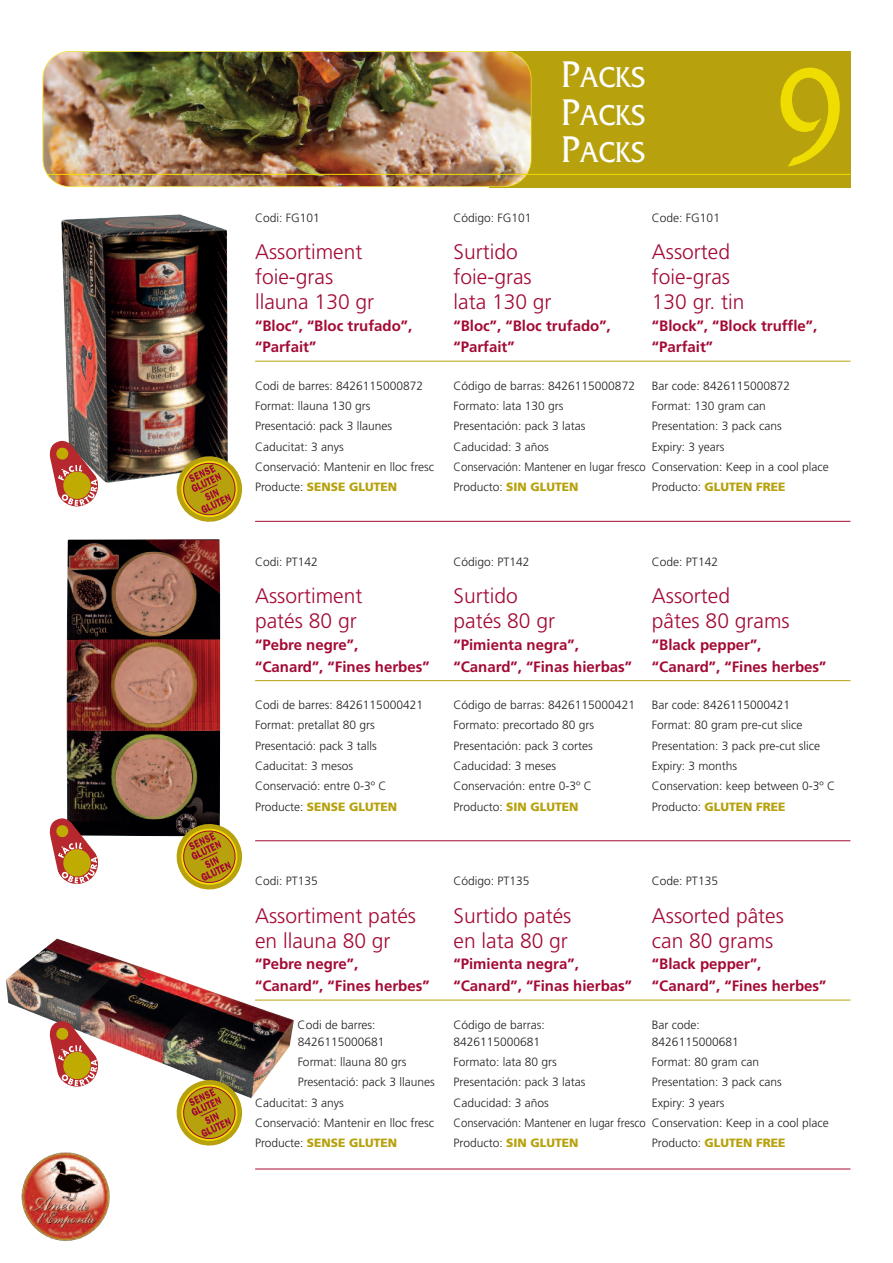
<style>
.page{position:relative;width:893px;height:1263px;background:#fff}
.page>*{position:absolute;margin:0;border:0;box-sizing:border-box;transform-origin:0 0}
.t1{font:142.5px "Friz Quadrata";color:#efdd01;scale:.8 1}
.t2{font:30px/37.5px "Friz Quadrata";color:#fff;text-align:justify;scale:.9 1}
.t3{font:300 21px "Frutiger";color:#a30a34}
.t4{font:700 15px "Frutiger";color:#a30a34}
.t5{font:300 12px "Frutiger";color:#231f20}
.t6{font:300 12px "Frutiger";color:#231f20;scale:.94 1}
.t7{font:900 12px "Frutiger";color:#b7a10d}
.s1{font-size:39px}
.s2{font-weight:300;color:#231f20}
.s3{font-weight:900;color:#b7a10d}
</style>
<div class="page">
<img style="left:21px;top:1152px;width:89px;height:89px">
<img style="left:6px;top:938px;width:288px;height:160px">
<img style="left:67px;top:539px;width:153px;height:297px">
<img style="left:61px;top:214px;width:167px;height:269px">
<svg style="left:172px;top:452px;width:71px;height:70px"></svg>
<svg style="left:172px;top:819px;width:71px;height:71px"></svg>
<svg style="left:172px;top:1075px;width:75px;height:71px"></svg>
<svg style="left:49px;top:437px;width:52px;height:70px"></svg>
<svg style="left:49px;top:815px;width:52px;height:69px"></svg>
<svg style="left:47px;top:1017px;width:54px;height:72px"></svg>
<hr style="left:255px;top:361px;width:595px;height:1px;background:#b7a10d">
<hr style="left:255px;top:521px;width:595px;height:1px;background:#a30a34">
<hr style="left:255px;top:680px;width:595px;height:1px;background:#b7a10d">
<hr style="left:255px;top:840px;width:595px;height:1px;background:#a30a34">
<hr style="left:255px;top:1000px;width:595px;height:1px;background:#b7a10d">
<hr style="left:255px;top:1168px;width:595px;height:1px;background:#a30a34">
<div style="left:489px;top:51px;width:361px;height:136px;background:#b7a10d"></div>
<img style="left:43px;top:52px;width:488px;height:134px;border-radius:27px">
<div style="left:43px;top:51px;width:488px;height:136px;border:1px solid #efdd01;border-radius:28px"></div>
<hr style="left:47px;top:174px;width:803px;height:1px;background:#efdd01">
<h2 class="t2" style="left:561px;top:58px;width:95px"><span class="s1">P</span>ACKS <span class="s1">P</span>ACKS <span class="s1">P</span>ACKS</h2>
<h1 class="t1" style="left:778px;top:31px;width:81px">9</h1>
<p class="t5" style="left:255px;top:213px;width:66px">Codi: FG101</p>
<p class="t5" style="left:454px;top:213px;width:80px">Código: FG101</p>
<p class="t5" style="left:652px;top:213px;width:70px">Code: FG101</p>
<h3 class="t3" style="left:255px;top:243px;width:109px">Assortiment</h3>
<h3 class="t3" style="left:454px;top:243px;width:66px">Surtido</h3>
<h3 class="t3" style="left:652px;top:243px;width:80px">Assorted</h3>
<h3 class="t3" style="left:255px;top:268px;width:80px">foie-gras</h3>
<h3 class="t3" style="left:454px;top:268px;width:80px">foie-gras</h3>
<h3 class="t3" style="left:652px;top:268px;width:80px">foie-gras</h3>
<h3 class="t3" style="left:255px;top:293px;width:121px">llauna 130 gr</h3>
<h3 class="t3" style="left:454px;top:293px;width:100px">lata 130 gr</h3>
<h3 class="t3" style="left:652px;top:293px;width:94px">130 gr. tin</h3>
<p class="t4" style="left:255px;top:319px;width:159px">“Bloc”, “Bloc trufado”,</p>
<p class="t4" style="left:454px;top:319px;width:159px">“Bloc”, “Bloc trufado”,</p>
<p class="t4" style="left:652px;top:319px;width:167px">“Block”, “Block truffle”,</p>
<p class="t4" style="left:255px;top:341px;width:63px">“Parfait”</p>
<p class="t4" style="left:454px;top:341px;width:63px">“Parfait”</p>
<p class="t4" style="left:652px;top:341px;width:63px">“Parfait”</p>
<p class="t5" style="left:255px;top:381px;width:169px">Codi de barres: 8426115000872</p>
<p class="t5" style="left:454px;top:381px;width:183px">Código de barras: 8426115000872</p>
<p class="t5" style="left:652px;top:381px;width:140px">Bar code: 8426115000872</p>
<p class="t5" style="left:255px;top:401px;width:117px">Format: llauna 130 grs</p>
<p class="t5" style="left:454px;top:401px;width:112px">Formato: lata 130 grs</p>
<p class="t5" style="left:652px;top:401px;width:116px">Format: 130 gram can</p>
<p class="t5" style="left:255px;top:421px;width:139px">Presentació: pack 3 llaunes</p>
<p class="t5" style="left:454px;top:421px;width:133px">Presentación: pack 3 latas</p>
<p class="t5" style="left:652px;top:421px;width:131px">Presentation: 3 pack cans</p>
<p class="t5" style="left:255px;top:441px;width:90px">Caducitat: 3 anys</p>
<p class="t5" style="left:454px;top:441px;width:97px">Caducidad: 3 años</p>
<p class="t5" style="left:652px;top:441px;width:74px">Expiry: 3 years</p>
<p class="t5" style="left:255px;top:462px;width:181px">Conservació: Mantenir en lloc fresc</p>
<p class="t6" style="left:454px;top:462px;width:401px">Conservación: Mantener en lugar fresco Conservation: Keep in a cool place</p>
<p class="t7" style="left:255px;top:482px;width:144px"><span class="s2">Producte:</span> SENSE GLUTEN</p>
<p class="t5" style="left:454px;top:482px;width:126px">Producto: <span class="s3">SIN GLUTEN</span></p>
<p class="t7" style="left:652px;top:482px;width:135px"><span class="s2">Producto:</span> GLUTEN FREE</p>
<p class="t5" style="left:255px;top:557px;width:64px">Codi: PT142</p>
<p class="t5" style="left:454px;top:557px;width:78px">Código: PT142</p>
<p class="t5" style="left:652px;top:557px;width:68px">Code: PT142</p>
<h3 class="t3" style="left:255px;top:588px;width:109px">Assortiment</h3>
<h3 class="t3" style="left:454px;top:588px;width:66px">Surtido</h3>
<h3 class="t3" style="left:652px;top:588px;width:80px">Assorted</h3>
<h3 class="t3" style="left:255px;top:612px;width:103px">patés 80 gr</h3>
<h3 class="t3" style="left:454px;top:612px;width:103px">patés 80 gr</h3>
<h3 class="t3" style="left:652px;top:612px;width:139px">pâtes 80 grams</h3>
<p class="t4" style="left:255px;top:639px;width:105px">“Pebre negre”,</p>
<p class="t4" style="left:454px;top:639px;width:127px">“Pimienta negra”,</p>
<p class="t4" style="left:652px;top:639px;width:111px">“Black pepper”,</p>
<p class="t4" style="left:255px;top:660px;width:176px">“Canard”, “Fines herbes”</p>
<p class="t4" style="left:454px;top:660px;width:180px">“Canard”, “Finas hierbas”</p>
<p class="t4" style="left:652px;top:660px;width:176px">“Canard”, “Fines herbes”</p>
<p class="t5" style="left:255px;top:700px;width:169px">Codi de barres: 8426115000421</p>
<p class="t5" style="left:454px;top:700px;width:183px">Código de barras: 8426115000421</p>
<p class="t5" style="left:652px;top:700px;width:140px">Bar code: 8426115000421</p>
<p class="t5" style="left:255px;top:720px;width:121px">Format: pretallat 80 grs</p>
<p class="t5" style="left:454px;top:720px;width:142px">Formato: precortado 80 grs</p>
<p class="t5" style="left:652px;top:720px;width:152px">Format: 80 gram pre-cut slice</p>
<p class="t5" style="left:255px;top:741px;width:123px">Presentació: pack 3 talls</p>
<p class="t5" style="left:454px;top:741px;width:141px">Presentación: pack 3 cortes</p>
<p class="t5" style="left:652px;top:741px;width:170px">Presentation: 3 pack pre-cut slice</p>
<p class="t5" style="left:255px;top:761px;width:100px">Caducitat: 3 mesos</p>
<p class="t5" style="left:454px;top:761px;width:104px">Caducidad: 3 meses</p>
<p class="t5" style="left:652px;top:761px;width:87px">Expiry: 3 months</p>
<p class="t5" style="left:255px;top:781px;width:133px">Conservació: entre 0-3º C</p>
<p class="t5" style="left:454px;top:781px;width:140px">Conservación: entre 0-3º C</p>
<p class="t5" style="left:652px;top:781px;width:185px">Conservation: keep between 0-3º C</p>
<p class="t7" style="left:255px;top:801px;width:144px"><span class="s2">Producte:</span> SENSE GLUTEN</p>
<p class="t5" style="left:454px;top:801px;width:126px">Producto: <span class="s3">SIN GLUTEN</span></p>
<p class="t7" style="left:652px;top:801px;width:135px"><span class="s2">Producto:</span> GLUTEN FREE</p>
<p class="t5" style="left:255px;top:876px;width:64px">Codi: PT135</p>
<p class="t5" style="left:454px;top:876px;width:78px">Código: PT135</p>
<p class="t5" style="left:652px;top:876px;width:68px">Code: PT135</p>
<h3 class="t3" style="left:255px;top:907px;width:163px">Assortiment patés</h3>
<h3 class="t3" style="left:454px;top:907px;width:119px">Surtido patés</h3>
<h3 class="t3" style="left:652px;top:907px;width:133px">Assorted pâtes</h3>
<h3 class="t3" style="left:255px;top:932px;width:137px">en llauna 80 gr</h3>
<h3 class="t3" style="left:454px;top:932px;width:116px">en lata 80 gr</h3>
<h3 class="t3" style="left:652px;top:932px;width:123px">can 80 grams</h3>
<p class="t4" style="left:255px;top:958px;width:105px">“Pebre negre”,</p>
<p class="t4" style="left:454px;top:958px;width:127px">“Pimienta negra”,</p>
<p class="t4" style="left:652px;top:958px;width:111px">“Black pepper”,</p>
<p class="t4" style="left:255px;top:980px;width:176px">“Canard”, “Fines herbes”</p>
<p class="t4" style="left:454px;top:980px;width:180px">“Canard”, “Finas hierbas”</p>
<p class="t4" style="left:652px;top:980px;width:176px">“Canard”, “Fines herbes”</p>
<p class="t5" style="left:298px;top:1019px;width:79px">Codi de barres:</p>
<p class="t5" style="left:454px;top:1019px;width:93px">Código de barras:</p>
<p class="t5" style="left:652px;top:1019px;width:50px">Bar code:</p>
<p class="t5" style="left:298px;top:1037px;width:88px">8426115000681</p>
<p class="t5" style="left:454px;top:1037px;width:88px">8426115000681</p>
<p class="t5" style="left:652px;top:1037px;width:88px">8426115000681</p>
<p class="t5" style="left:298px;top:1057px;width:110px">Format: llauna 80 grs</p>
<p class="t5" style="left:454px;top:1057px;width:105px">Formato: lata 80 grs</p>
<p class="t5" style="left:652px;top:1057px;width:109px">Format: 80 gram can</p>
<p class="t5" style="left:298px;top:1077px;width:139px">Presentació: pack 3 llaunes</p>
<p class="t5" style="left:454px;top:1077px;width:133px">Presentación: pack 3 latas</p>
<p class="t5" style="left:652px;top:1077px;width:131px">Presentation: 3 pack cans</p>
<p class="t5" style="left:255px;top:1098px;width:90px">Caducitat: 3 anys</p>
<p class="t5" style="left:454px;top:1098px;width:97px">Caducidad: 3 años</p>
<p class="t5" style="left:652px;top:1098px;width:74px">Expiry: 3 years</p>
<p class="t5" style="left:255px;top:1118px;width:181px">Conservació: Mantenir en lloc fresc</p>
<p class="t6" style="left:454px;top:1118px;width:401px">Conservación: Mantener en lugar fresco Conservation: Keep in a cool place</p>
<p class="t7" style="left:255px;top:1138px;width:144px"><span class="s2">Producte:</span> SENSE GLUTEN</p>
<p class="t5" style="left:454px;top:1138px;width:126px">Producto: <span class="s3">SIN GLUTEN</span></p>
<p class="t7" style="left:652px;top:1138px;width:135px"><span class="s2">Producto:</span> GLUTEN FREE</p>
</div>
